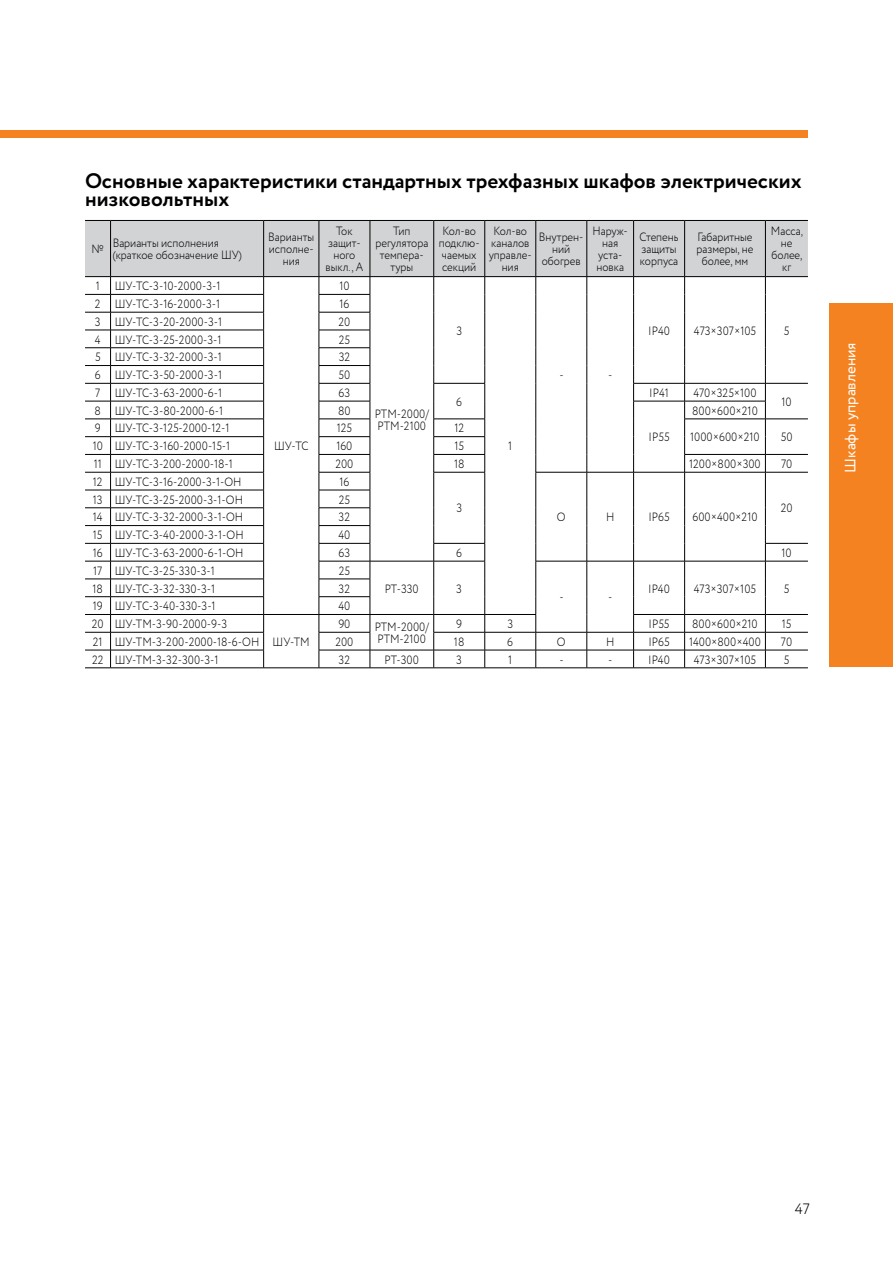
<style>
.page{position:relative;width:893px;height:1263px;background:#fff}
.page>*{position:absolute;margin:0;border:0;box-sizing:border-box;transform-origin:0 0}
.t1{font:700 21px/18px "Circe";color:#000}
.t2{font:15px "Circe";color:#fff}
.t3{font:300 15px "Circe";color:#000}
.t4{font:300 12px/12px "Circe";color:#000;text-align:center;scale:.9 1}
</style>
<div class="page">
<div style="left:829px;top:303px;width:64px;height:363px;background:#f58220"></div>
<div style="left:0;top:130px;width:808px;height:7px;background:#f58220"></div>
<svg style="left:85px;top:220px;width:723px;height:448px"></svg>
<h1 class="t1" style="left:85px;top:173px;width:718px">Основные характеристики стандартных трехфазных шкафов электрических низковольтных</h1>
<p class="t4" style="left:91px;top:243px;width:15px">№</p>
<p class="t4" style="left:113px;top:237px;width:145px;text-align:left">Варианты исполнения (краткое обозначение ШУ)</p>
<p class="t4" style="left:268px;top:231px;width:53px">Варианты исполне&shy;ния</p>
<p class="t4" style="left:326px;top:225px;width:43px">Ток защит&shy;ного выкл., А</p>
<p class="t4" style="left:375px;top:225px;width:60px">Тип регулятора темпера&shy;туры</p>
<p class="t4" style="left:439px;top:225px;width:47px">Кол-во подклю&shy;чаемых секций</p>
<p class="t4" style="left:489px;top:225px;width:49px">Кол-во каналов управле&shy;ния</p>
<p class="t4" style="left:539px;top:231px;width:51px">Внутрен&shy;ний обогрев</p>
<p class="t4" style="left:593px;top:225px;width:41px">Наруж&shy;ная уста&shy;новка</p>
<p class="t4" style="left:640px;top:231px;width:45px;text-align:left">Степень защиты корпуса</p>
<p class="t4" style="left:697px;top:231px;width:65px">Габаритные размеры, не более, мм</p>
<p class="t4" style="left:771px;top:225px;width:37px">Масса, не более, кг</p>
<p class="t4" style="left:96px;top:280px;width:6px">1</p>
<p class="t4" style="left:115px;top:280px;width:119px">ШУ-ТС-3-10-2000-3-1</p>
<p class="t4" style="left:339px;top:280px;width:13px">10</p>
<p class="t4" style="left:95px;top:298px;width:141px">2 ШУ-ТС-3-16-2000-3-1</p>
<p class="t4" style="left:339px;top:298px;width:13px">16</p>
<p class="t4" style="left:95px;top:316px;width:143px">3 ШУ-ТС-3-20-2000-3-1</p>
<p class="t4" style="left:338px;top:316px;width:15px">20</p>
<p class="t4" style="left:95px;top:334px;width:142px">4 ШУ-ТС-3-25-2000-3-1</p>
<p class="t4" style="left:339px;top:334px;width:14px">25</p>
<p class="t4" style="left:95px;top:351px;width:142px">5 ШУ-ТС-3-32-2000-3-1</p>
<p class="t4" style="left:339px;top:351px;width:14px">32</p>
<p class="t4" style="left:95px;top:369px;width:143px">6 ШУ-ТС-3-50-2000-3-1</p>
<p class="t4" style="left:339px;top:369px;width:15px">50</p>
<p class="t4" style="left:95px;top:387px;width:143px">7 ШУ-ТС-3-63-2000-6-1</p>
<p class="t4" style="left:339px;top:387px;width:14px">63</p>
<p class="t4" style="left:456px;top:325px;width:8px">3</p>
<p class="t4" style="left:648px;top:325px;width:26px">IP40</p>
<p class="t4" style="left:694px;top:325px;width:71px">473×307×105</p>
<p class="t4" style="left:784px;top:325px;width:8px">5</p>
<p class="t4" style="left:559px;top:369px;width:6px">-</p>
<p class="t4" style="left:608px;top:369px;width:6px">-</p>
<p class="t4" style="left:649px;top:387px;width:23px">IP41</p>
<p class="t4" style="left:693px;top:387px;width:72px">470×325×100</p>
<p class="t4" style="left:456px;top:396px;width:8px">6</p>
<p class="t4" style="left:782px;top:396px;width:13px">10</p>
<p class="t4" style="left:95px;top:405px;width:144px">8 ШУ-ТС-3-80-2000-6-1</p>
<p class="t4" style="left:338px;top:405px;width:15px">80</p>
<p class="t4" style="left:692px;top:405px;width:74px">800×600×210</p>
<p class="t4" style="left:375px;top:408px;width:62px;text-align:left">РТМ-2000/<br>РТМ-2100</p>
<p class="t4" style="left:95px;top:423px;width:151px">9 ШУ-ТС-3-125-2000-12-1</p>
<p class="t4" style="left:337px;top:423px;width:19px">125</p>
<p class="t4" style="left:454px;top:423px;width:12px">12</p>
<p class="t4" style="left:690px;top:431px;width:79px">1000×600×210</p>
<p class="t4" style="left:781px;top:431px;width:15px">50</p>
<p class="t4" style="left:649px;top:431px;width:25px">IP55</p>
<p class="t4" style="left:274px;top:440px;width:40px">ШУ-ТС</p>
<p class="t4" style="left:93px;top:440px;width:154px">10 ШУ-ТС-3-160-2000-15-1</p>
<p class="t4" style="left:336px;top:440px;width:19px">160</p>
<p class="t4" style="left:454px;top:440px;width:12px">15</p>
<p class="t4" style="left:94px;top:458px;width:156px">11 ШУ-ТС-3-200-2000-18-1</p>
<p class="t4" style="left:335px;top:458px;width:22px">200</p>
<p class="t4" style="left:454px;top:458px;width:13px">18</p>
<p class="t4" style="left:689px;top:458px;width:81px">1200×800×300</p>
<p class="t4" style="left:781px;top:458px;width:14px">70</p>
<p class="t4" style="left:93px;top:476px;width:167px">12 ШУ-ТС-3-16-2000-3-1-OH</p>
<p class="t4" style="left:339px;top:476px;width:13px">16</p>
<p class="t4" style="left:456px;top:503px;width:8px">3</p>
<p class="t4" style="left:557px;top:512px;width:11px">О</p>
<p class="t4" style="left:606px;top:512px;width:11px">Н</p>
<p class="t4" style="left:648px;top:512px;width:25px">IP65</p>
<p class="t4" style="left:692px;top:512px;width:74px">600×400×210</p>
<p class="t4" style="left:508px;top:440px;width:6px">1</p>
<p class="t4" style="left:93px;top:494px;width:168px">13 ШУ-ТС-3-25-2000-3-1-OH</p>
<p class="t4" style="left:339px;top:494px;width:14px">25</p>
<p class="t4" style="left:93px;top:512px;width:168px">14 ШУ-ТС-3-32-2000-3-1-OH</p>
<p class="t4" style="left:339px;top:512px;width:14px">32</p>
<p class="t4" style="left:93px;top:529px;width:169px">15 ШУ-ТС-3-40-2000-3-1-OH</p>
<p class="t4" style="left:338px;top:529px;width:15px">40</p>
<p class="t4" style="left:93px;top:547px;width:169px">16 ШУ-ТС-3-63-2000-6-1-OH</p>
<p class="t4" style="left:339px;top:547px;width:14px">63</p>
<p class="t4" style="left:456px;top:547px;width:8px">6</p>
<p class="t4" style="left:781px;top:547px;width:13px">10</p>
<p class="t4" style="left:93px;top:565px;width:137px">17 ШУ-ТС-3-25-330-3-1</p>
<p class="t4" style="left:339px;top:565px;width:14px">25</p>
<p class="t4" style="left:385px;top:583px;width:39px">РТ-330</p>
<p class="t4" style="left:456px;top:583px;width:8px">3</p>
<p class="t4" style="left:559px;top:592px;width:6px">-</p>
<p class="t4" style="left:608px;top:592px;width:6px">-</p>
<p class="t4" style="left:781px;top:503px;width:15px">20</p>
<p class="t4" style="left:93px;top:583px;width:138px">18 ШУ-ТС-3-32-330-3-1</p>
<p class="t4" style="left:339px;top:583px;width:14px">32</p>
<p class="t4" style="left:648px;top:583px;width:26px">IP40</p>
<p class="t4" style="left:694px;top:583px;width:71px">473×307×105</p>
<p class="t4" style="left:784px;top:583px;width:8px">5</p>
<p class="t4" style="left:93px;top:600px;width:138px">19 ШУ-ТС-3-40-330-3-1</p>
<p class="t4" style="left:338px;top:600px;width:15px">40</p>
<p class="t4" style="left:92px;top:618px;width:152px">20 ШУ-ТМ-3-90-2000-9-3</p>
<p class="t4" style="left:273px;top:636px;width:43px">ШУ-ТМ</p>
<p class="t4" style="left:338px;top:618px;width:15px">90</p>
<p class="t4" style="left:375px;top:621px;width:62px;text-align:left">РТМ-2000/<br>РТМ-2100</p>
<p class="t4" style="left:456px;top:618px;width:8px">9</p>
<p class="t4" style="left:507px;top:618px;width:8px">3</p>
<p class="t4" style="left:648px;top:618px;width:25px">IP55</p>
<p class="t4" style="left:692px;top:618px;width:74px">800×600×210</p>
<p class="t4" style="left:782px;top:618px;width:12px">15</p>
<p class="t4" style="left:93px;top:636px;width:186px">21 ШУ-ТМ-3-200-2000-18-6-OH</p>
<p class="t4" style="left:335px;top:636px;width:22px">200</p>
<p class="t4" style="left:454px;top:636px;width:13px">18</p>
<p class="t4" style="left:507px;top:636px;width:8px">6</p>
<p class="t4" style="left:557px;top:636px;width:11px">О</p>
<p class="t4" style="left:606px;top:636px;width:11px">Н</p>
<p class="t4" style="left:648px;top:636px;width:25px">IP65</p>
<p class="t4" style="left:689px;top:636px;width:81px">1400×800×400</p>
<p class="t4" style="left:781px;top:636px;width:14px">70</p>
<p class="t4" style="left:92px;top:654px;width:142px">22 ШУ-ТМ-3-32-300-3-1</p>
<p class="t4" style="left:339px;top:654px;width:14px">32</p>
<p class="t4" style="left:385px;top:654px;width:40px">РТ-300</p>
<p class="t4" style="left:456px;top:654px;width:8px">3</p>
<p class="t4" style="left:508px;top:654px;width:6px">1</p>
<p class="t4" style="left:559px;top:654px;width:6px">-</p>
<p class="t4" style="left:608px;top:654px;width:6px">-</p>
<p class="t4" style="left:648px;top:654px;width:26px">IP40</p>
<p class="t4" style="left:694px;top:654px;width:71px">473×307×105</p>
<p class="t4" style="left:784px;top:654px;width:8px">5</p>
<p class="t2" style="left:840px;top:473px;width:132px;rotate:-90deg">Шкафы управления</p>
<p class="t3" style="left:795px;top:1199px;width:17px">47</p>
</div>
